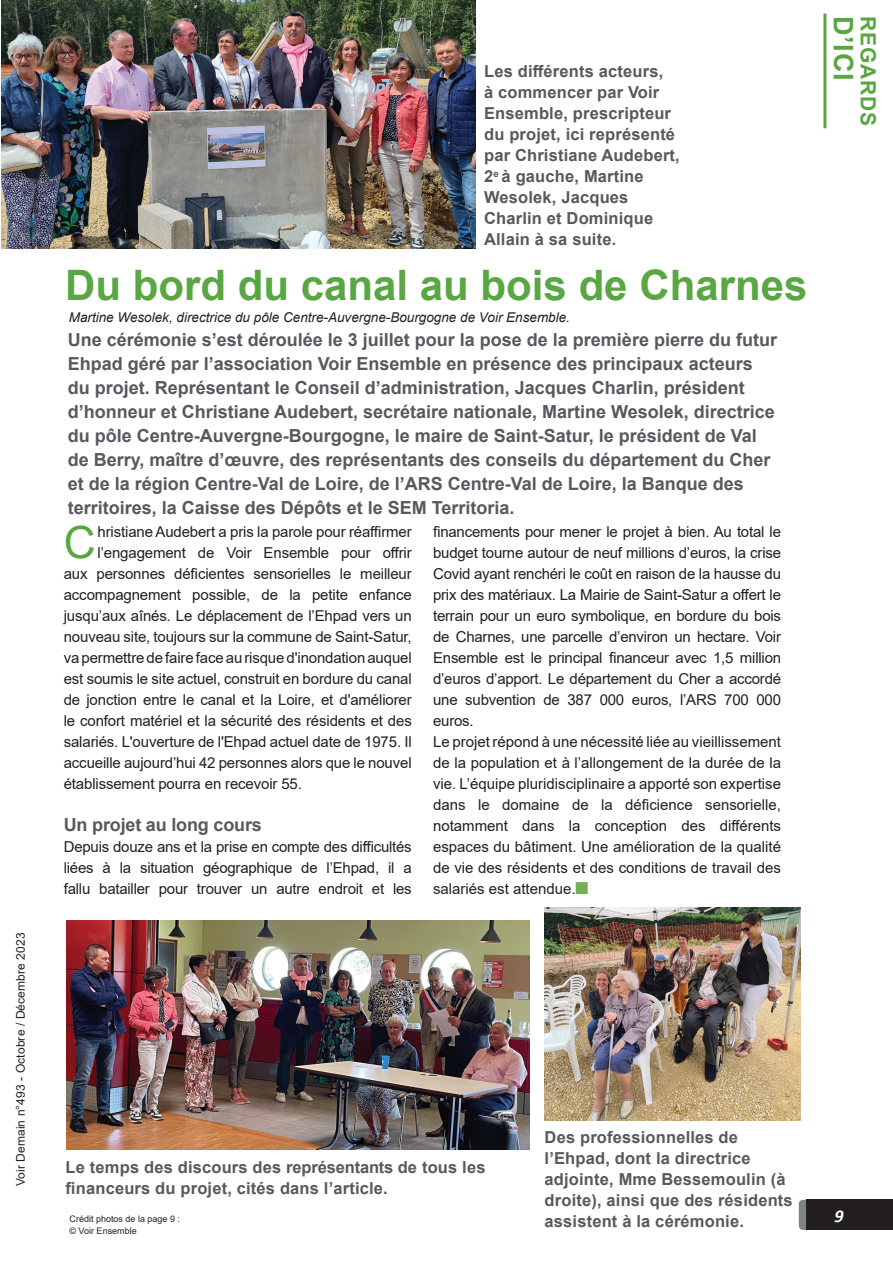
<style>
.page{position:relative;width:893px;height:1263px;background:#fff}
.page>*{position:absolute;margin:0;border:0;box-sizing:border-box;transform-origin:0 0}
.t1{font:44.4px "Arial";color:#59a743}
.t2{font:700 42px "Arial";color:#59a743}
.t3{font:700 27px "Arial";color:#59a743}
.t4{font:700 21px "Arial";letter-spacing:.035em;color:#59a743}
.t5{font:700 18px/24px "Arial";color:#56595e}
.t6{font:italic 700 18px "Calibri";color:#fff}
.t7{font:700 16.5px/21px "Arial";letter-spacing:.01em;color:#56595e}
.t8{font:15px/21px "Arial";letter-spacing:-.01em;color:#231f20;text-align:justify}
.t9{font:italic 13.5px "Arial";color:#231f20}
.t10{font:12px "Arial";letter-spacing:.01em;color:#231f20}
.t11{font:9px/12px "Arial";color:#231f20}
</style>
<div class="page">
<svg style="left:799px;top:1200px;width:7px;height:30px"></svg>
<div style="left:806px;top:1200px;width:87px;height:30px;background:#231f20"></div>
<hr style="left:823px;top:14px;width:3px;height:114px;background:#59a743">
<img style="left:1px;top:0;width:474px;height:248px">
<img style="left:67px;top:920px;width:463px;height:229px">
<div style="left:576px;top:882px;width:12px;height:12px;background:#74b057;border:1px solid #74b057"></div>
<img style="left:544px;top:907px;width:256px;height:214px">
<p class="t10" style="left:12px;top:1186px;width:255px;rotate:-90deg">Voir Demain n°493 - Octobre / Décembre 2023</p>
<p class="t7" style="left:484px;top:61px;width:197px">Les différents acteurs,<br>à commencer par Voir<br>Ensemble, prescripteur du projet, ici représenté par Christiane Audebert,<br>2<sup>e</sup> à gauche, Martine<br>Wesolek, Jacques<br>Charlin et Dominique<br>Allain à sa suite.</p>
<h2 class="t2" style="left:65px;top:255px;width:744px">Du bord du canal au bois de Charnes</h2>
<p class="t9" style="left:69px;top:308px;width:503px">Martine Wesolek, directrice du pôle Centre-Auvergne-Bourgogne de Voir Ensemble.</p>
<p class="t5" style="left:68px;top:328px;width:711px">Une cérémonie s’est déroulée le 3 juillet pour la pose de la première pierre du futur Ehpad géré par l’association Voir Ensemble en présence des principaux acteurs du projet. Représentant le Conseil d’administration, Jacques Charlin, président d’honneur et Christiane Audebert, secrétaire nationale, Martine Wesolek, directrice du pôle Centre-Auvergne-Bourgogne, le maire de Saint-Satur, le président de Val de Berry, maître d’œuvre, des représentants des conseils du département du Cher et de la région Centre-Val de Loire, de l’ARS Centre-Val de Loire, la Banque des territoires, la Caisse des Dépôts et le SEM Territoria.</p>
<h1 class="t1" style="left:64px;top:512px;width:34px">C</h1>
<p class="t8" style="left:98px;top:521px;width:316px">hristiane Audebert a pris la parole pour réaffirmer</p>
<p class="t8" style="left:98px;top:542px;width:316px">l’engagement de Voir Ensemble pour offrir</p>
<p class="t8" style="left:64px;top:563px;width:349px">aux personnes déficientes sensorielles le meilleur</p>
<p class="t8" style="left:64px;top:584px;width:349px">accompagnement possible, de la petite enfance</p>
<p class="t8" style="left:64px;top:605px;width:349px">jusqu’aux aînés. Le déplacement de l’Ehpad vers un</p>
<p class="t8" style="left:64px;top:626px;width:349px">nouveau site, toujours sur la commune de Saint-Satur,</p>
<p class="t8" style="left:64px;top:647px;width:349px">va permettre de faire face au risque d'inondation auquel</p>
<p class="t8" style="left:64px;top:668px;width:349px">est soumis le site actuel, construit en bordure du canal</p>
<p class="t8" style="left:64px;top:689px;width:349px">de jonction entre le canal et la Loire, et d'améliorer</p>
<p class="t8" style="left:64px;top:710px;width:350px">le confort matériel et la sécurité des résidents et des</p>
<p class="t8" style="left:64px;top:731px;width:349px">salariés. L'ouverture de l'Ehpad actuel date de 1975. Il</p>
<p class="t8" style="left:64px;top:752px;width:349px">accueille aujourd’hui 42 personnes alors que le nouvel</p>
<p class="t8" style="left:64px;top:773px;width:240px">établissement pourra en recevoir 55.</p>
<p class="t5" style="left:64px;top:813px;width:200px">Un projet au long cours</p>
<p class="t8" style="left:64px;top:836px;width:350px">Depuis douze ans et la prise en compte des difficultés liées à la situation géographique de l’Ehpad, il a fallu batailler pour trouver un autre endroit et les</p>
<p class="t8" style="left:433px;top:521px;width:350px;text-align:left">financements pour mener le projet à bien. Au total le budget tourne autour de neuf millions d’euros, la crise Covid ayant renchéri le coût en raison de la hausse du prix des matériaux. La Mairie de Saint-Satur a offert le terrain pour un euro symbolique, en bordure du bois de Charnes, une parcelle d’environ un hectare. Voir Ensemble est le principal financeur avec 1,5 million d’euros d’apport. Le département du Cher a accordé une subvention de 387 000 euros, l’ARS 700 000 euros.<br>Le projet répond à une nécessité liée au vieillissement de la population et à l’allongement de la durée de la vie. L’équipe pluridisciplinaire a apporté son expertise dans le domaine de la déficience sensorielle, notamment dans la conception des différents espaces du bâtiment. Une amélioration de la qualité de vie des résidents et des conditions de travail des salariés est attendue.</p>
<h3 class="t3" style="left:862px;top:16px;width:66px;rotate:90deg">d’ici</h3>
<h3 class="t4" style="left:883px;top:16px;width:111px;rotate:90deg">regards</h3>
<p class="t7" style="left:66px;top:1157px;width:421px">Le temps des discours des représentants de tous les financeurs du projet, cités dans l’article.</p>
<p class="t11" style="left:70px;top:1212px;width:112px">Crédit photos de la page 9 : © Voir Ensemble</p>
<p class="t7" style="left:545px;top:1127px;width:250px">Des professionnelles de l’Ehpad, dont la directrice adjointe, Mme Bessemoulin (à droite), ainsi que des résidents assistent à la cérémonie.</p>
<p class="t6" style="left:834px;top:1203px;width:11px">9</p>
</div>
